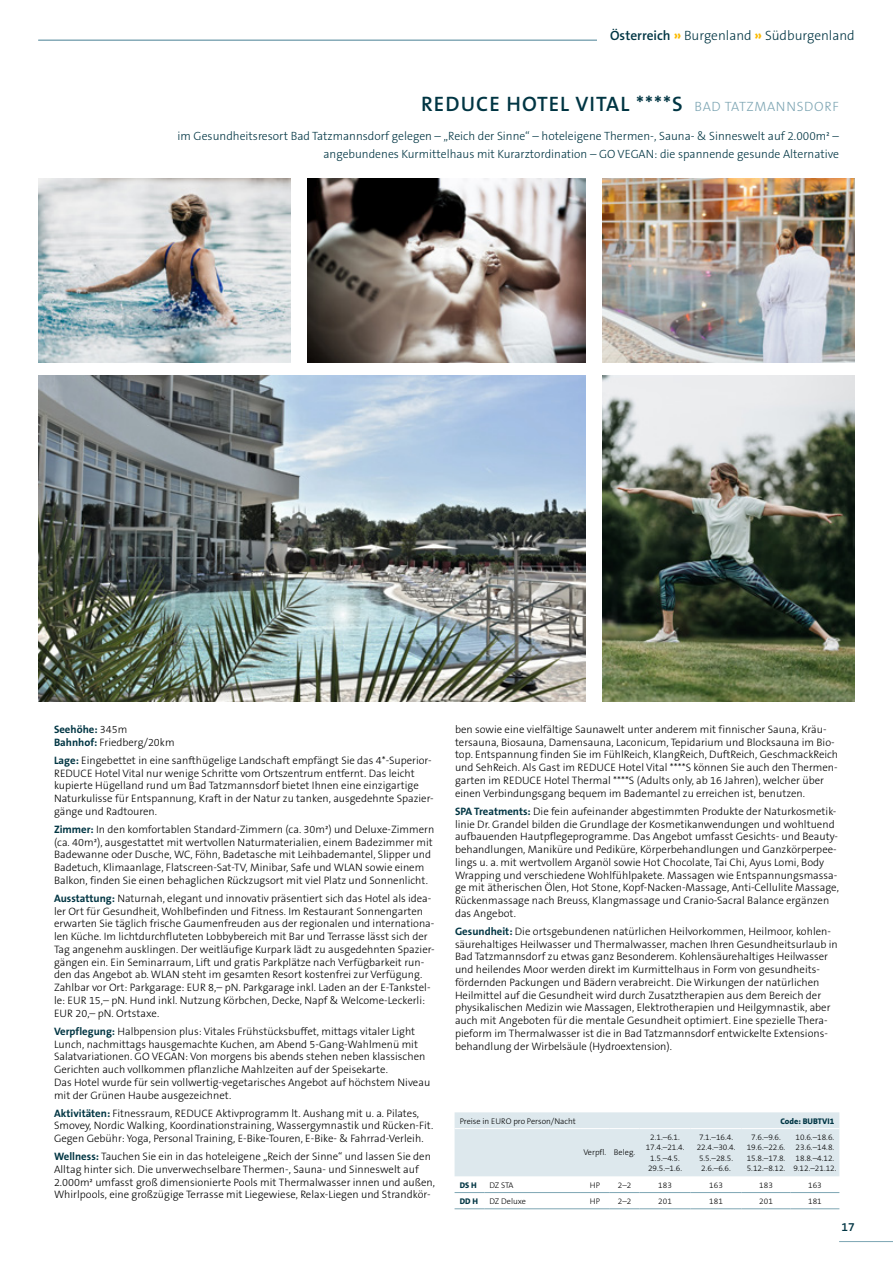
<style>
.page{position:relative;width:893px;height:1263px;background:#fff}
.page>*{position:absolute;margin:0;border:0;box-sizing:border-box;transform-origin:0 0}
.t1{font:600 21px "The Sans B6";letter-spacing:.05em;color:#003543}
.t2{font:300 13.5px "The Sans B3";color:#003543}
.t3{font:300 12px/18px "The Sans B3";color:#003543;text-align:right}
.t4{font:600 12px "The Sans B6";color:#003543}
.t5{font:300 10.8px/12.8px "The Sans B3";color:#000}
.t6{font:700 10.8px "The Sans B7";color:#003543}
.t7{font:300 8.25px/10.5px "The Sans B3";color:#000;text-align:center}
.t8{font:800 8.25px "The Sans B8";color:#003543}
.s1{font-family:"The Sans B6";font-weight:600}
.s2{font-family:"The Sans B8";font-weight:800;color:#fbba00}
.s3{font-family:"The Sans B3";font-weight:300;font-size:13.5px;color:#7da5b3}
.s4{font-family:"The Sans B3";font-weight:300;color:#000}
.s5{font-family:"The Sans B7";font-weight:700;color:#003543}
</style>
<div class="page">
<hr style="left:839px;top:1241px;width:54px;height:1px;background:#7da5b3">
<hr style="left:38px;top:40px;width:817px;height:1px;background:#7da5b3">
<img style="left:38px;top:375px;width:547px;height:326px">
<img style="left:602px;top:375px;width:253px;height:326px">
<img style="left:38px;top:178px;width:253px;height:185px">
<img style="left:602px;top:178px;width:253px;height:184px">
<img style="left:308px;top:178px;width:277px;height:185px">
<div style="left:597px;top:31px;width:270px;height:13px;background:#fff"></div>
<svg style="left:455px;top:1192px;width:29px;height:1px"></svg>
<hr style="left:484px;top:1192px;width:96px;height:1px;background:#7da5b3">
<hr style="left:580px;top:1192px;width:30px;height:1px;background:#7da5b3">
<svg style="left:610px;top:1192px;width:29px;height:1px"></svg>
<hr style="left:639px;top:1192px;width:52px;height:1px;background:#7da5b3">
<hr style="left:691px;top:1192px;width:51px;height:1px;background:#7da5b3">
<hr style="left:742px;top:1192px;width:48px;height:1px;background:#7da5b3">
<hr style="left:790px;top:1192px;width:49px;height:1px;background:#7da5b3">
<div style="left:455px;top:1112px;width:384px;height:64px;background:#dde8ed"></div>
<hr style="left:639px;top:1128px;width:52px;height:1px;background:#fff">
<hr style="left:691px;top:1128px;width:51px;height:1px;background:#fff">
<hr style="left:742px;top:1128px;width:48px;height:1px;background:#fff">
<hr style="left:790px;top:1128px;width:49px;height:1px;background:#fff">
<svg style="left:455px;top:1208px;width:29px;height:1px"></svg>
<hr style="left:484px;top:1208px;width:96px;height:1px;background:#7da5b3">
<hr style="left:580px;top:1208px;width:30px;height:1px;background:#7da5b3">
<svg style="left:610px;top:1208px;width:29px;height:1px"></svg>
<hr style="left:639px;top:1208px;width:52px;height:1px;background:#7da5b3">
<hr style="left:691px;top:1208px;width:51px;height:1px;background:#7da5b3">
<hr style="left:742px;top:1208px;width:48px;height:1px;background:#7da5b3">
<hr style="left:790px;top:1208px;width:49px;height:1px;background:#7da5b3">
<p class="t2" style="left:610px;top:29px;width:246px"><span class="s1">Österreich</span> <span class="s2">»</span> Burgenland <span class="s2">»</span> Südburgenland</p>
<h1 class="t1" style="left:421px;top:93px;width:419px">REDUCE HOTEL VITAL ****S <span class="s3">BAD TATZMANNSDORF</span></h1>
<p class="t3" style="left:178px;top:128px;width:663px">im Gesundheitsresort Bad Tatzmannsdorf gelegen – „Reich der Sinne“ – hoteleigene Thermen-, Sauna- &amp; Sinneswelt auf 2.000m² – angebundenes Kurmittelhaus mit Kurarztordination – GO VEGAN: die spannende gesunde Alternative</p>
<p class="t6" style="left:54px;top:724px;width:75px">Seehöhe: <span class="s4">345m</span></p>
<p class="t5" style="left:54px;top:733px;width:379px;line-height:18px"><span class="s5">Bahnhof:</span> Friedberg/20km<br><span class="s5">Lage:</span> Eingebettet in eine sanfthügelige Landschaft empfängt Sie das 4*-Superior-</p>
<p class="t5" style="left:54px;top:767px;width:381px">REDUCE Hotel Vital nur wenige Schritte vom Ortszentrum entfernt. Das leicht kupierte Hügelland rund um Bad Tatzmannsdorf bietet Ihnen eine einzigartige Naturkulisse für Entspannung, Kraft in der Natur zu tanken, ausgedehnte Spazier&shy;gänge und Radtouren.</p>
<p class="t5" style="left:54px;top:823px;width:382px"><span class="s5">Zimmer:</span> In den komfortablen Standard-Zimmern (ca. 30m²) und Deluxe-Zimmern (ca. 40m²), ausgestattet mit wertvollen Naturmaterialien, einem Badezimmer mit Badewanne oder Dusche, WC, Föhn, Badetasche mit Leihbademantel, Slipper und Badetuch, Klimaanlage, Flatscreen-Sat-TV, Minibar, Safe und WLAN sowie einem Balkon, finden Sie einen behaglichen Rückzugsort mit viel Platz und Sonnenlicht.</p>
<p class="t5" style="left:54px;top:892px;width:382px"><span class="s5">Ausstattung:</span> Naturnah, elegant und innovativ präsentiert sich das Hotel als idea&shy;ler Ort für Gesundheit, Wohlbefinden und Fitness. Im Restaurant Sonnengarten erwarten Sie täglich frische Gaumenfreuden aus der regionalen und internationa&shy;len Küche. Im lichtdurchfluteten Lobbybereich mit Bar und Terrasse lässt sich der Tag angenehm ausklingen. Der weitläufige Kurpark lädt zu ausgedehnten Spazier&shy;gängen ein. Ein Seminarraum, Lift und gratis Parkplätze nach Verfügbarkeit run&shy;den das Angebot ab. WLAN steht im gesamten Resort kostenfrei zur Verfügung.<br>Zahlbar vor Ort: Parkgarage: EUR 8,– pN. Parkgarage inkl. Laden an der E-Tankstel&shy;le: EUR 15,– pN. Hund inkl. Nutzung Körbchen, Decke, Napf &amp; Welcome-Leckerli:<br>EUR 20,– pN. Ortstaxe.</p>
<p class="t5" style="left:54px;top:1025px;width:378px"><span class="s5">Verpflegung:</span> Halbpension plus: Vitales Frühstücksbuffet, mittags vitaler Light Lunch, nachmittags hausgemachte Kuchen, am Abend 5-Gang-Wahlmenü mit Salatvariationen. GO VEGAN: Von morgens bis abends stehen neben klassischen Gerichten auch vollkommen pflanzliche Mahlzeiten auf der Speisekarte.<br>Das Hotel wurde für sein vollwertig-vegetarisches Angebot auf höchstem Niveau mit der Grünen Haube ausgezeichnet.</p>
<p class="t5" style="left:54px;top:1107px;width:381px"><span class="s5">Aktivitäten:</span> Fitnessraum, REDUCE Aktivprogramm lt. Aushang mit u. a. Pilates,<br>Smovey, Nordic Walking, Koordinationstraining, Wassergymnastik und Rücken-Fit.<br>Gegen Gebühr: Yoga, Personal Training, E-Bike-Touren, E-Bike- &amp; Fahrrad-Verleih.</p>
<p class="t5" style="left:54px;top:1150px;width:383px"><span class="s5">Wellness:</span> Tauchen Sie ein in das hoteleigene „Reich der Sinne“ und lassen Sie den Alltag hinter sich. Die unverwechselbare Thermen-, Sauna- und Sinneswelt auf 2.000m² umfasst groß dimensionierte Pools mit Thermalwasser innen und außen, Whirlpools, eine großzügige Terrasse mit Liegewiese, Relax-Liegen und Strandkör-</p>
<p class="t5" style="left:455px;top:723px;width:385px">ben sowie eine vielfältige Saunawelt unter anderem mit finnischer Sauna, Kräu&shy;tersauna, Biosauna, Damensauna, Laconicum, Tepidarium und Blocksauna im Bio&shy;top. Entspannung finden Sie im FühlReich, KlangReich, DuftReich, GeschmackReich und SehReich. Als Gast im REDUCE Hotel Vital ****S können Sie auch den Thermen&shy;garten im REDUCE Hotel Thermal ****S (Adults only, ab 16 Jahren), welcher über einen Verbindungsgang bequem im Bademantel zu erreichen ist, benutzen.</p>
<p class="t5" style="left:455px;top:805px;width:385px"><span class="s5">SPA Treatments:</span> Die fein aufeinander abgestimmten Produkte der Naturkosmetik&shy;linie Dr. Grandel bilden die Grundlage der Kosmetikanwendungen und wohltuend aufbauenden Hautpflegeprogramme. Das Angebot umfasst Gesichts- und Beauty&shy;behandlungen, Maniküre und Pediküre, Körperbehandlungen und Ganzkörperpee&shy;lings u. a. mit wertvollem Arganöl sowie Hot Chocolate, Tai Chi, Ayus Lomi, Body Wrapping und verschiedene Wohlfühlpakete. Massagen wie Entspannungsmassa&shy;ge mit ätherischen Ölen, Hot Stone, Kopf-Nacken-Massage, Anti-Cellulite Massage, Rückenmassage nach Breuss, Klangmassage und Cranio-Sacral Balance ergänzen das Angebot.</p>
<p class="t5" style="left:455px;top:925px;width:384px"><span class="s5">Gesundheit:</span> Die ortsgebundenen natürlichen Heilvorkommen, Heilmoor, kohlen&shy;säurehaltiges Heilwasser und Thermalwasser, machen Ihren Gesundheitsurlaub in Bad Tatzmannsdorf zu etwas ganz Besonderem. Kohlensäurehaltiges Heilwasser und heilendes Moor werden direkt im Kurmittelhaus in Form von gesundheits&shy;fördernden Packungen und Bädern verabreicht. Die Wirkungen der natürlichen Heilmittel auf die Gesundheit wird durch Zusatztherapien aus dem Bereich der physikalischen Medizin wie Massagen, Elektrotherapien und Heilgymnastik, aber auch mit Angeboten für die mentale Gesundheit optimiert. Eine spezielle Thera&shy;pieform im Thermalwasser ist die in Bad Tatzmannsdorf entwickelte Extensions&shy;behandlung der Wirbelsäule (Hydroextension).</p>
<p class="t7" style="left:460px;top:1116px;width:118px">Preise in EURO pro Person/Nacht</p>
<p class="t8" style="left:780px;top:1116px;width:55px">Code: BUBTVI1</p>
<p class="t7" style="left:583px;top:1148px;width:53px">Verpfl. Beleg.</p>
<p class="t7" style="left:646px;top:1132px;width:40px">2.1.–6.1.<br>17.4.–21.4.<br>1.5.–4.5.<br>29.5.–1.6.</p>
<p class="t7" style="left:697px;top:1132px;width:40px">7.1.–16.4.<br>22.4.–30.4.<br>5.5.–28.5.<br>2.6.–6.6.</p>
<p class="t7" style="left:747px;top:1132px;width:40px">7.6.–9.6.<br>19.6.–22.6.<br>15.8.–17.8.<br>5.12.–8.12.</p>
<p class="t7" style="left:793px;top:1132px;width:45px;text-align:left">10.6.–18.6.<br>23.6.–14.8.<br>18.8.–4.12.<br>9.12.–21.12.</p>
<p class="t8" style="left:460px;top:1180px;width:18px">DS H</p>
<p class="t7" style="left:489px;top:1180px;width:26px">DZ STA</p>
<p class="t7" style="left:590px;top:1180px;width:12px">HP</p>
<p class="t7" style="left:618px;top:1180px;width:15px">2–2</p>
<p class="t7" style="left:658px;top:1180px;width:15px">183</p>
<p class="t7" style="left:709px;top:1180px;width:15px">163</p>
<p class="t7" style="left:759px;top:1180px;width:15px">183</p>
<p class="t7" style="left:808px;top:1180px;width:15px">163</p>
<p class="t8" style="left:460px;top:1196px;width:20px">DD H</p>
<p class="t7" style="left:489px;top:1196px;width:38px">DZ Deluxe</p>
<p class="t7" style="left:590px;top:1196px;width:12px">HP</p>
<p class="t7" style="left:618px;top:1196px;width:15px">2–2</p>
<p class="t7" style="left:658px;top:1196px;width:15px">201</p>
<p class="t7" style="left:709px;top:1196px;width:15px">181</p>
<p class="t7" style="left:759px;top:1196px;width:15px">201</p>
<p class="t7" style="left:808px;top:1196px;width:15px">181</p>
<p class="t4" style="left:841px;top:1220px;width:15px">17</p>
</div>
